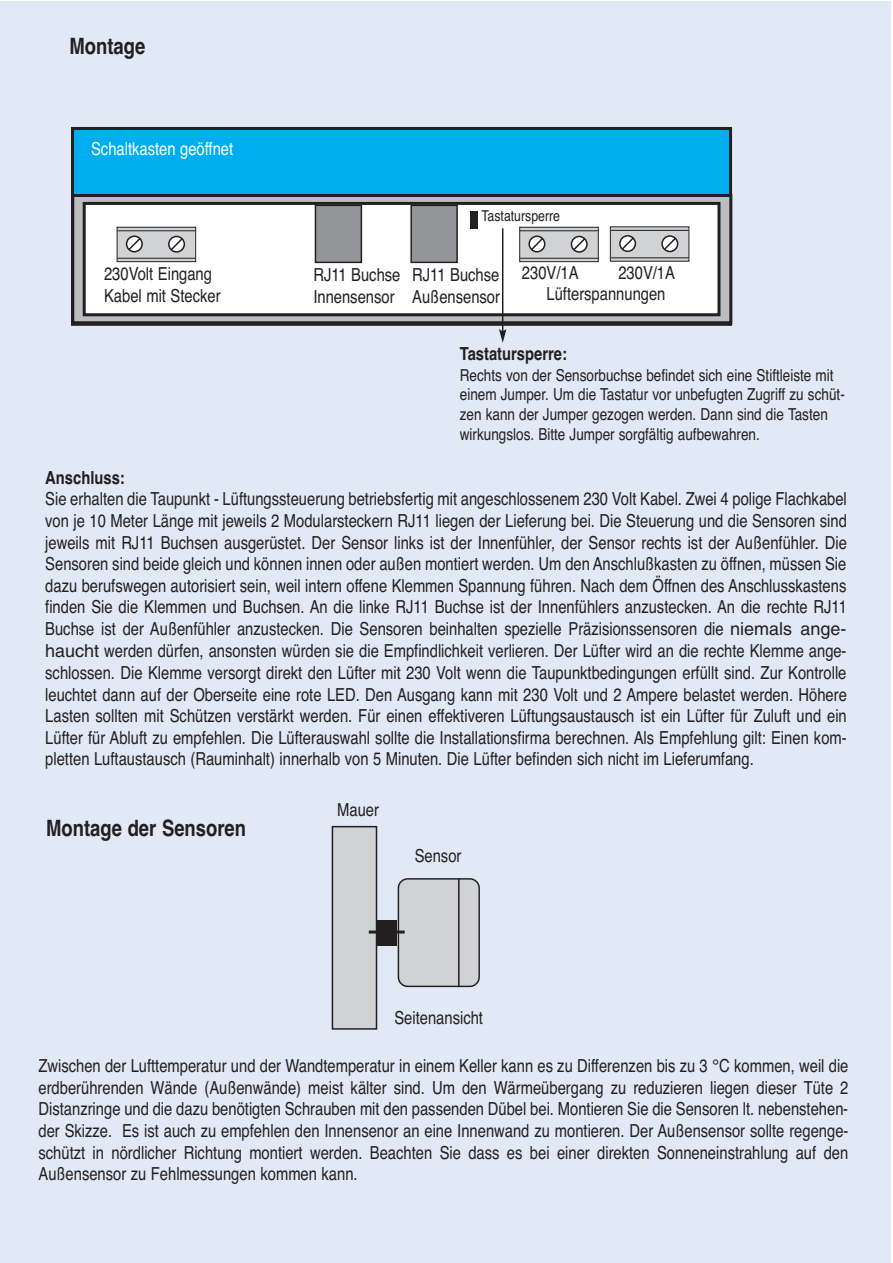
<style>
.page{position:relative;width:893px;height:1263px;background:#fff}
.page>*{position:absolute;margin:0;border:0;box-sizing:border-box;transform-origin:0 0}
.t1{font:700 condensed 22.5px "Helvetica";color:#231f20}
.t2{font:condensed 18px/21.6px "Helvetica";color:#231f20}
.t3{font:700 condensed 18px "Helvetica";color:#231f20}
.t4{font:condensed 18px "Helvetica";color:#fff}
.t5{font:condensed 16.5px/19.8px "Helvetica";color:#231f20}
.t6{font:condensed 15px "Helvetica";color:#231f20}
.s1{font-stretch:normal}
</style>
<div class="page">
<div style="left:0;top:2px;width:890px;height:1261px;background:#e1e9f6"></div>
<div style="left:333px;top:827px;width:43px;height:201px;background:#d1d2d4"></div>
<div style="left:332px;top:826px;width:45px;height:204px;border:2px solid #231f20"></div>
<svg style="left:398px;top:878px;width:82px;height:109px;background:#c7c8ca"></svg>
<hr style="left:458px;top:878px;width:2px;height:109px;background:#231f20">
<div style="left:378px;top:921px;width:19px;height:25px;background:#231f20"></div>
<hr style="left:369px;top:930px;width:36px;height:3px;background:#231f20">
<div style="left:73px;top:128px;width:657px;height:196px;background:#00aeef"></div>
<div style="left:71px;top:127px;width:661px;height:199px;border:3px solid #231f20"></div>
<svg style="left:75px;top:198px;width:653px;height:122px;background:#b4b5b8"></svg>
<div style="left:71px;top:194px;width:661px;height:130px;border:3px solid #231f20"></div>
<div style="left:84px;top:203px;width:635px;height:112px;background:#fff"></div>
<div style="left:83px;top:202px;width:637px;height:114px;border:3px solid #231f20"></div>
<div style="left:117px;top:228px;width:78px;height:33px;background:#d1d2d4"></div>
<div style="left:117px;top:227px;width:79px;height:35px;border:1px solid #231f20"></div>
<svg style="left:126px;top:235px;width:17px;height:17px"></svg>
<svg style="left:168px;top:236px;width:17px;height:17px"></svg>
<hr style="left:117px;top:230px;width:78px;height:1px;background:#231f20">
<hr style="left:118px;top:258px;width:78px;height:1px;background:#231f20">
<div style="left:611px;top:227px;width:78px;height:34px;background:#d1d2d4"></div>
<div style="left:610px;top:226px;width:79px;height:36px;border:1px solid #231f20"></div>
<svg style="left:619px;top:235px;width:17px;height:17px"></svg>
<svg style="left:661px;top:235px;width:17px;height:17px"></svg>
<hr style="left:610px;top:230px;width:78px;height:1px;background:#231f20">
<hr style="left:611px;top:257px;width:78px;height:1px;background:#231f20">
<div style="left:316px;top:206px;width:45px;height:56px;background:#939598"></div>
<div style="left:315px;top:205px;width:47px;height:58px;border:2px solid #231f20"></div>
<div style="left:412px;top:206px;width:44px;height:56px;background:#939598"></div>
<div style="left:410px;top:205px;width:48px;height:58px;border:2px solid #231f20"></div>
<div style="left:470px;top:211px;width:8px;height:18px;background:#231f20"></div>
<hr style="left:502px;top:228px;width:1px;height:104px;background:#231f20">
<svg style="left:499px;top:329px;width:7px;height:14px"></svg>
<div style="left:520px;top:228px;width:78px;height:33px;background:#d1d2d4"></div>
<div style="left:519px;top:227px;width:80px;height:35px;border:1px solid #231f20"></div>
<svg style="left:528px;top:235px;width:17px;height:17px"></svg>
<svg style="left:571px;top:236px;width:17px;height:17px"></svg>
<hr style="left:520px;top:230px;width:78px;height:1px;background:#231f20">
<hr style="left:520px;top:258px;width:78px;height:1px;background:#231f20">
<p class="t1" style="left:70px;top:33px;width:77px">Montage</p>
<p class="t4" style="left:91px;top:138px;width:144px">Schaltkasten geöffnet</p>
<p class="t6" style="left:481px;top:207px;width:80px">Tastatursperre</p>
<p class="t2" style="left:104px;top:263px;width:118px">230Volt Eingang<br>Kabel mit Stecker</p>
<p class="t2" style="left:522px;top:262px;width:58px">230V/1A</p>
<p class="t2" style="left:546px;top:262px;width:130px;text-indent:72px">230V/1A<br>Lüfterspannungen</p>
<p class="t2" style="left:313px;top:264px;width:89px">RJ11 Buchse<br>Innensensor</p>
<p class="t2" style="left:412px;top:264px;width:89px">RJ11 Buchse<br>Außensensor</p>
<p class="t3" style="left:460px;top:343px;width:109px">Tastatursperre:</p>
<p class="t5" style="left:460px;top:365px;width:386px">Rechts von der Sensorbuchse befindet sich eine Stiftleiste mit einem Jumper. Um die Tastatur vor unbefugten Zugriff zu schüt&shy;zen kann der Jumper gezogen werden. Dann sind die Tasten wirkungslos. Bitte Jumper sorgfältig aufbewahren.</p>
<p class="t3" style="left:45px;top:467px;width:81px">Anschluss:</p>
<p class="t2" style="left:45px;top:488px;width:803px;text-align:justify">Sie erhalten die Taupunkt - Lüftungssteuerung betriebsfertig mit angeschlossenem 230 Volt Kabel. Zwei 4 polige Flachkabel von je 10 Meter Länge mit jeweils 2 Modularsteckern RJ11 liegen der Lieferung bei. Die Steuerung und die Sensoren sind jeweils mit RJ11 Buchsen ausgerüstet. Der Sensor links ist der Innenfühler, der Sensor rechts ist der Außenfühler. Die Sensoren sind beide gleich und können innen oder außen montiert werden. Um den Anschlußkasten zu öffnen, müssen Sie dazu berufswegen autorisiert sein, weil intern offene Klemmen Spannung führen. Nach dem Öffnen des Anschlusskastens finden Sie die Klemmen und Buchsen. An die linke RJ11 Buchse ist der Innenfühlers anzustecken. An die rechte RJ11<br>Buchse ist der Außenfühler anzustecken. Die Sensoren beinhalten spezielle Präzisionssensoren die <span class="s1">niemals ange&shy;haucht</span> werden dürfen, ansonsten würden sie die Empfindlichkeit verlieren. Der Lüfter wird an die rechte Klemme ange&shy;schlossen. Die Klemme versorgt direkt den Lüfter mit 230 Volt wenn die Taupunktbedingungen erfüllt sind. Zur Kontrolle leuchtet dann auf der Oberseite eine rote LED. Den Ausgang kann mit 230 Volt und 2 Ampere belastet werden. Höhere Lasten sollten mit Schützen verstärkt werden. Für einen effektiveren Lüftungsaustausch ist ein Lüfter für Zuluft und ein Lüfter für Abluft zu empfehlen. Die Lüfterauswahl sollte die Installationsfirma berechnen. Als Empfehlung gilt: Einen kom&shy;pletten Luftaustausch (Rauminhalt) innerhalb von 5 Minuten. Die Lüfter befinden sich nicht im Lieferumfang.</p>
<p class="t1" style="left:46px;top:815px;width:201px">Montage der Sensoren</p>
<p class="t2" style="left:337px;top:799px;width:43px">Mauer</p>
<p class="t2" style="left:415px;top:845px;width:48px">Sensor</p>
<p class="t2" style="left:394px;top:1007px;width:90px">Seitenansicht</p>
<p class="t2" style="left:39px;top:1055px;width:811px;text-align:justify">Zwischen der Lufttemperatur und der Wandtemperatur in einem Keller kann es zu Differenzen bis zu 3 °C kommen, weil die erdberührenden Wände (Außenwände) meist kälter sind. Um den Wärmeübergang zu reduzieren liegen dieser Tüte 2<br>Distanzringe und die dazu benötigten Schrauben mit den passenden Dübel bei. Montieren Sie die Sensoren lt. nebenstehen&shy;der Skizze. Es ist auch zu empfehlen den Innensenor an eine Innenwand zu montieren. Der Außensensor sollte regenge&shy;schützt in nördlicher Richtung montiert werden. Beachten Sie dass es bei einer direkten Sonneneinstrahlung auf den Außensensor zu Fehlmessungen kommen kann.</p>
</div>
